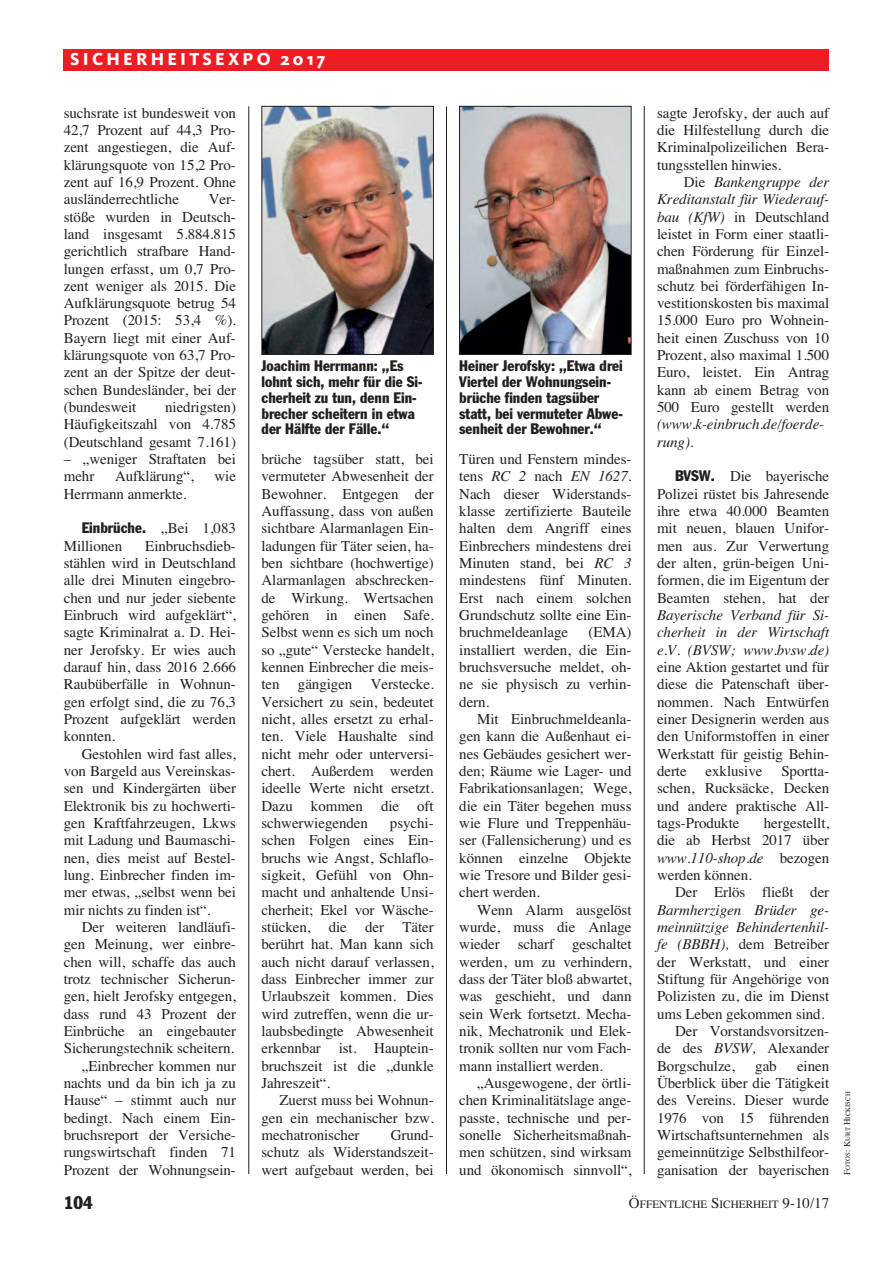
<style>
.page{position:relative;width:893px;height:1263px;background:#fff}
.page>*{position:absolute;margin:0;border:0;box-sizing:border-box;transform-origin:0 0}
.t1{font:800 18px "Kievit";letter-spacing:.175em;color:#fff}
.t2{font:condensed 18px "Franklin Gothic";color:#231f20}
.t3{font:15px/17.2px "Times";letter-spacing:-.005em;color:#231f20;text-align:justify}
.t4{font:condensed 15px/15.8px "Franklin Gothic";color:#231f20}
.t5{font:italic 15px/17.2px "Times";letter-spacing:-.005em;color:#231f20}
.t6{font:11.25px "Times";color:#231f20}
.t7{font:6.75px "Times";color:#231f20}
.s1{font-family:"Times";font-stretch:normal}
.s2{font-style:italic}
.s3{font-family:"Franklin Gothic";font-stretch:condensed}
.s4{font-size:15px}
.s5{font-size:9px}
</style>
<div class="page">
<div style="left:64px;top:49px;width:765px;height:21px;background:#ee1d23"></div>
<hr style="left:248px;top:106px;width:1px;height:1068px;background:#231f20">
<hr style="left:446px;top:106px;width:1px;height:1068px;background:#231f20">
<hr style="left:644px;top:106px;width:1px;height:1068px;background:#231f20">
<img style="left:263px;top:108px;width:169px;height:245px">
<div style="left:261px;top:106px;width:173px;height:249px;border:1px solid #231f20"></div>
<img style="left:461px;top:108px;width:168px;height:245px">
<div style="left:459px;top:106px;width:172px;height:249px;border:1px solid #231f20"></div>
<p class="t1" style="left:70px;top:53px;width:257px">SICHERHEITSEXPO 2017</p>
<p class="t3" style="left:64px;top:104px;width:174px">suchsrate ist bundesweit von 42,7 Prozent auf 44,3 Pro&shy;zent angestiegen, die Auf&shy;klärungsquote von 15,2 Pro&shy;zent auf 16,9 Prozent. Ohne ausländerrechtliche</p>
<p class="t3" style="left:64px;top:190px;width:174px;text-indent:145px">Ver&shy;stöße wurden in Deutsch&shy;land insgesamt 5.884.815 gerichtlich strafbare Hand&shy;lungen erfasst, um 0,7 Pro&shy;zent weniger als 2015. Die Aufklärungsquote betrug 54<br>Prozent (2015: 53,4 %).<br>Bayern liegt mit einer Auf&shy;klärungsquote von 63,7 Pro&shy;zent an der Spitze der deut&shy;schen Bundesländer, bei der (bundesweit</p>
<p class="t3" style="left:64px;top:398px;width:174px;text-indent:101px">niedrigsten)<br>Häufigkeitszahl von 4.785 (Deutschland gesamt 7.161)</p>
<p class="t3" style="left:64px;top:450px;width:174px">– „weniger Straftaten bei mehr</p>
<p class="t3" style="left:115px;top:468px;width:80px">Aufklärung“,</p>
<p class="t3" style="left:214px;top:468px;width:23px">wie</p>
<p class="t3" style="left:64px;top:485px;width:124px">Herrmann anmerkte.</p>
<p class="t4" style="left:82px;top:521px;width:156px">Einbrüche. <span class="s1">„Bei 1,083</span></p>
<p class="t3" style="left:64px;top:537px;width:60px">Millionen</p>
<p class="t3" style="left:64px;top:537px;width:174px;text-indent:81px">Einbruchsdieb&shy;stählen wird in Deutschland alle drei Minuten eingebro&shy;chen und nur jeder siebente Einbruch wird aufgeklärt“, sagte Kriminalrat a. D. Hei&shy;ner Jerofsky. Er wies auch darauf hin, dass 2016 2.666<br>Raubüberfälle in Wohnun&shy;gen erfolgt sind, die zu 76,3<br>Prozent aufgeklärt werden konnten.</p>
<p class="t3" style="left:64px;top:745px;width:174px;text-indent:18px">Gestohlen wird fast alles, von Bargeld aus Vereinskas&shy;sen und Kindergärten über Elektronik bis zu hochwerti&shy;gen Kraftfahrzeugen, Lkws mit Ladung und Baumaschi&shy;nen, dies meist auf Bestel&shy;lung. Einbrecher finden im&shy;mer etwas, „selbst wenn bei mir nichts zu finden ist“.</p>
<p class="t3" style="left:64px;top:918px;width:174px;text-align:right">Der weiteren landläufi&shy;gen Meinung, wer einbre&shy;chen will, schaffe das auch trotz technischer Sicherun&shy;gen, hielt Jerofsky entgegen, dass rund 43 Prozent der<br>Einbrüche an eingebauter<br>Sicherungstechnik scheitern. „Einbrecher kommen nur nachts und da bin ich ja zu<br>Hause“ – stimmt auch nur bedingt. Nach einem Ein&shy;bruchsreport der Versiche&shy;rungswirtschaft finden 71<br>Prozent der Wohnungsein-</p>
<p class="t4" style="left:261px;top:359px;width:163px">Joachim Herrmann: „Es lohnt sich, mehr für die Si&shy;cherheit zu tun, denn Ein&shy;brecher scheitern in etwa der Hälfte der Fälle.“</p>
<p class="t4" style="left:459px;top:359px;width:165px">Heiner Jerofsky: „Etwa drei<br>Viertel der Wohnungsein&shy;brüche finden tagsüber statt, bei vermuteter Abwe&shy;senheit der Bewohner.“</p>
<p class="t3" style="left:262px;top:450px;width:174px">brüche tagsüber statt, bei vermuteter Abwesenheit der Bewohner. Entgegen der Auffassung, dass von außen sichtbare Alarmanlagen Ein&shy;ladungen für Täter seien, ha&shy;ben sichtbare (hochwertige)<br>Alarmanlagen abschrecken&shy;de Wirkung. Wertsachen gehören in einen Safe.<br>Selbst wenn es sich um noch so „gute“ Verstecke handelt, kennen Einbrecher die meis&shy;ten gängigen Verstecke.<br>Versichert zu sein, bedeutet nicht, alles ersetzt zu erhal&shy;ten. Viele Haushalte sind nicht mehr oder unterversi&shy;chert. Außerdem werden ideelle Werte nicht ersetzt.<br>Dazu kommen die oft schwerwiegenden</p>
<p class="t3" style="left:262px;top:814px;width:174px;text-indent:128px">psychi&shy;schen Folgen eines Ein&shy;bruchs wie Angst, Schlaflo&shy;sigkeit, Gefühl von Ohn&shy;macht und anhaltende Unsi&shy;cherheit; Ekel vor Wäsche&shy;stücken, die der Täter berührt hat. Man kann sich auch nicht darauf verlassen, dass Einbrecher immer zur Urlaubszeit kommen. Dies wird zutreffen, wenn die ur&shy;laubsbedingte Abwesenheit erkennbar ist. Hauptein&shy;bruchszeit ist die „dunkle Jahreszeit“.</p>
<p class="t3" style="left:262px;top:1091px;width:174px;text-indent:18px">Zuerst muss bei Wohnun&shy;gen ein mechanischer bzw. mechatronischer</p>
<p class="t3" style="left:262px;top:1126px;width:174px;text-indent:129px">Grund&shy;schutz als Widerstandszeit&shy;wert aufgebaut werden, bei</p>
<p class="t3" style="left:459px;top:450px;width:174px">Türen und Fenstern mindes&shy;tens <span class="s2">RC 2</span> nach <span class="s2">EN 1627.<br></span>Nach dieser Widerstands&shy;klasse zertifizierte Bauteile halten dem Angriff eines Einbrechers mindestens drei Minuten stand, bei <span class="s2">RC 3 </span>mindestens fünf Minuten.<br>Erst nach einem solchen Grundschutz sollte eine Ein&shy;bruchmeldeanlage</p>
<p class="t3" style="left:459px;top:623px;width:174px;text-indent:129px">(EMA) installiert werden, die Ein&shy;bruchsversuche meldet, oh&shy;ne sie physisch zu verhin&shy;dern.</p>
<p class="t3" style="left:459px;top:710px;width:174px;text-indent:18px">Mit Einbruchmeldeanla&shy;gen kann die Außenhaut ei&shy;nes Gebäudes gesichert wer&shy;den; Räume wie Lager- und Fabrikationsanlagen; Wege, die ein Täter begehen muss wie Flure und Treppenhäu&shy;ser (Fallensicherung) und es können einzelne Objekte wie Tresore und Bilder gesi&shy;chert werden.</p>
<p class="t3" style="left:459px;top:901px;width:174px;text-indent:18px">Wenn Alarm ausgelöst wurde, muss die Anlage wieder scharf geschaltet werden, um zu verhindern, dass der Täter bloß abwartet, was geschieht, und dann sein Werk fortsetzt. Mecha&shy;nik, Mechatronik und Elek&shy;tronik sollten nur vom Fach&shy;mann installiert werden.</p>
<p class="t3" style="left:459px;top:1074px;width:174px;text-indent:18px">„Ausgewogene, der örtli&shy;chen Kriminalitätslage ange&shy;passte, technische und per&shy;sonelle Sicherheitsmaßnah&shy;men schützen, sind wirksam und ökonomisch sinnvoll“,</p>
<p class="t3" style="left:657px;top:104px;width:174px">sagte Jerofsky, der auch auf die Hilfestellung durch die Kriminalpolizeilichen Bera&shy;tungsstellen hinwies.</p>
<p class="t3" style="left:657px;top:173px;width:174px;text-indent:27px">Die <span class="s2">Bankengruppe der Kreditanstalt für Wiederauf&shy;bau (KfW)</span> in Deutschland leistet in Form einer staatli&shy;chen Förderung für Einzel&shy;maßnahmen zum Einbruchs&shy;schutz bei förderfähigen In&shy;vestitionskosten bis maximal 15.000 Euro pro Wohnein&shy;heit einen Zuschuss von 10<br>Prozent, also maximal 1.500<br>Euro, leistet. Ein Antrag kann ab einem Betrag von 500 Euro gestellt werden</p>
<p class="t5" style="left:657px;top:416px;width:169px">(www.k-einbruch.de/foerde&shy;rung).</p>
<p class="t3" style="left:657px;top:467px;width:174px;text-indent:18px"><span class="s3">BVSW.</span> Die bayerische Polizei rüstet bis Jahresende ihre etwa 40.000 Beamten mit neuen, blauen Unifor&shy;men aus. Zur Verwertung der alten, grün-beigen Uni&shy;formen, die im Eigentum der Beamten stehen, hat der</p>
<p class="t5" style="left:657px;top:606px;width:174px;text-align:justify">Bayerische Verband für Si&shy;cherheit in der Wirtschaft e.V. (BVSW; www.bvsw.de)</p>
<p class="t3" style="left:657px;top:658px;width:174px">eine Aktion gestartet und für diese die Patenschaft über&shy;nommen. Nach Entwürfen einer Designerin werden aus den Uniformstoffen in einer Werkstatt für geistig Behin&shy;derte</p>
<p class="t3" style="left:706px;top:762px;width:58px">exklusive</p>
<p class="t3" style="left:657px;top:762px;width:174px;text-indent:124px">Sportta&shy;schen, Rucksäcke, Decken und andere praktische All&shy;tags-Produkte</p>
<p class="t3" style="left:657px;top:814px;width:174px;text-indent:107px">hergestellt, die ab Herbst 2017 über <span class="s2">www.110-shop.de</span> bezogen werden können.</p>
<p class="t3" style="left:675px;top:883px;width:156px">Der Erlös fließt der</p>
<p class="t5" style="left:657px;top:901px;width:174px">Barmherzigen Brüder ge-</p>
<p class="t5" style="left:657px;top:918px;width:174px">meinnützige Behindertenhil-</p>
<p class="t3" style="left:657px;top:935px;width:174px"><span class="s2">fe (BBBH),</span> dem Betreiber</p>
<p class="t3" style="left:657px;top:953px;width:174px">der Werkstatt, und einer</p>
<p class="t3" style="left:657px;top:970px;width:174px">Stiftung für Angehörige von</p>
<p class="t3" style="left:657px;top:987px;width:174px">Polizisten zu, die im Dienst</p>
<p class="t3" style="left:657px;top:1005px;width:169px">ums Leben gekommen sind.</p>
<p class="t3" style="left:675px;top:1022px;width:156px">Der Vorstandsvorsitzen-</p>
<p class="t3" style="left:657px;top:1039px;width:174px">de des <span class="s2">BVSW,</span> Alexander</p>
<p class="t3" style="left:657px;top:1057px;width:79px">Borgschulze,</p>
<p class="t3" style="left:755px;top:1057px;width:23px">gab</p>
<p class="t3" style="left:657px;top:1057px;width:174px;text-indent:140px">einen Überblick über die Tätigkeit des Vereins. Dieser wurde 1976 von 15 führenden Wirtschaftsunternehmen als gemeinnützige Selbsthilfeor&shy;ganisation der bayerischen</p>
<p class="t2" style="left:64px;top:1196px;width:30px">104</p>
<p class="t6" style="left:629px;top:1198px;width:202px"><span class="s4">Ö</span>FFENTLICHE <span class="s4">S</span>ICHERHEIT <span class="s4">9-10/17</span></p>
<p class="t7" style="left:844px;top:1175px;width:85px;rotate:-90deg"><span class="s5">F</span>OTOS<span class="s5">: K</span>URT <span class="s5">H</span>ICKISCH</p>
</div>
